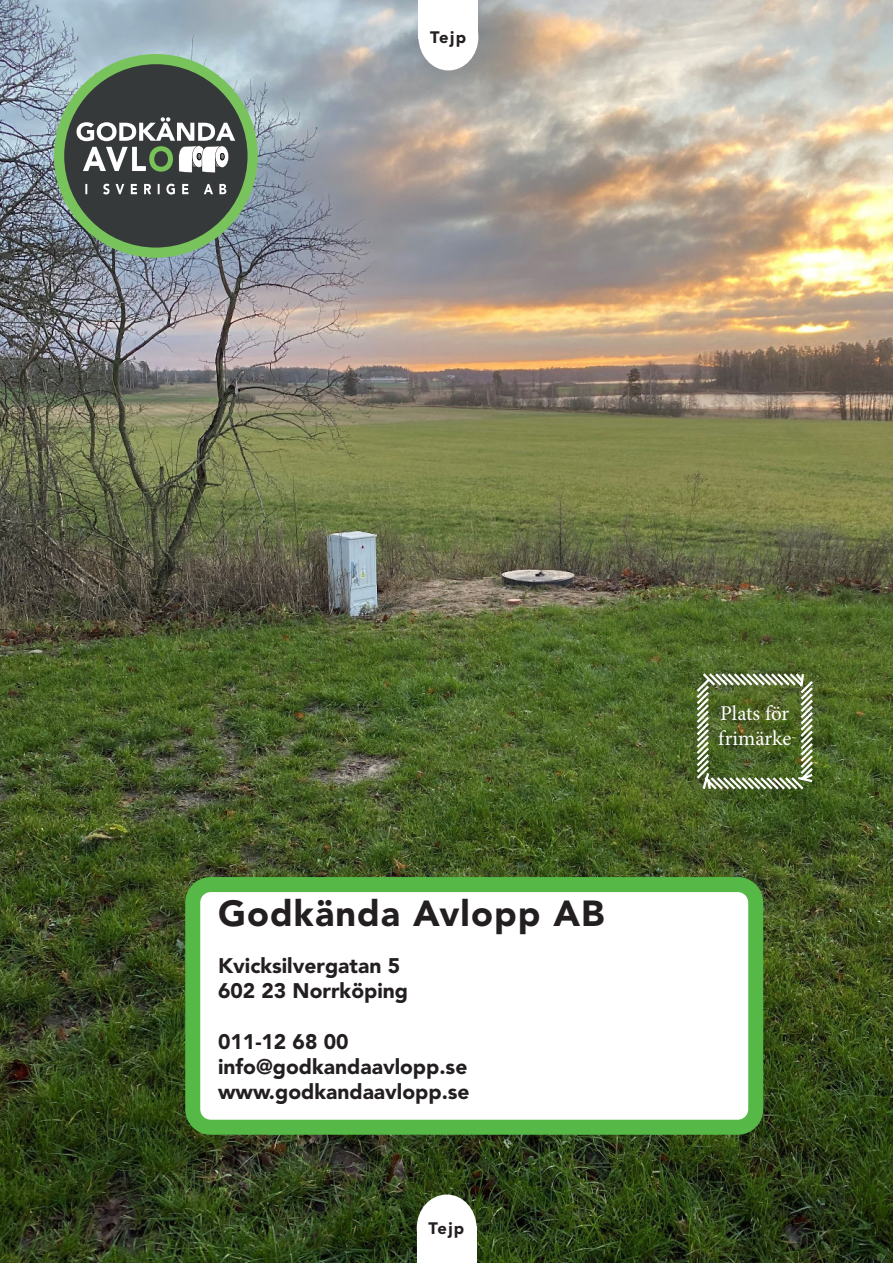
<style>
.page{position:relative;width:893px;height:1263px;background:#fff}
.page>*{position:absolute;margin:0;border:0;box-sizing:border-box;transform-origin:0 0}
.t1{font:900 36px "Avenir LT Std";letter-spacing:.03em;color:#231f20}
.t2{font:900 21px/25.2px "Avenir LT Std";color:#231f20}
.t3{font:21px/25.2px "Minion Pro";letter-spacing:-.005em;color:#fff}
.t4{font:21px "Minion Pro";color:#231f20}
.t5{font:900 16.5px "Avenir LT Std";letter-spacing:.08em;color:#231f20}
</style>
<div class="page">
<img style="left:0;top:0;width:893px;height:1263px">
<div style="left:193px;top:884px;width:563px;height:243px;background:#fff;border-radius:18px"></div>
<div style="left:185px;top:877px;width:578px;height:258px;border:15px solid #56b947;border-radius:18px"></div>
<div style="left:54px;top:54px;width:204px;height:204px;background:#78c35c;border-radius:50%"></div>
<div style="left:64px;top:64px;width:184px;height:184px;background:#35393a;border-radius:50%"></div>
<svg style="left:85px;top:184px;width:141px;height:10px"></svg>
<svg style="left:77px;top:117px;width:158px;height:56px"></svg>
<svg style="left:694px;top:671px;width:121px;height:121px;background:#667a47"></svg>
<div style="left:418px;top:4px;width:60px;height:66px;background:#fff;border-radius:50%"></div>
<div style="left:418px;top:0;width:60px;height:38px;background:#fff"></div>
<div style="left:417px;top:1194px;width:60px;height:67px;background:#fff;border-radius:50%"></div>
<div style="left:417px;top:1226px;width:60px;height:37px;background:#fff"></div>
<p class="t5" style="left:430px;top:27px;width:37px">Tejp</p>
<h1 class="t1" style="left:218px;top:892px;width:388px">Godkända Avlopp AB</h1>
<p class="t2" style="left:218px;top:953px;width:192px">Kvicksilvergatan 5<br>602 23 Norrköping</p>
<p class="t2" style="left:218px;top:1028px;width:253px">011-12 68 00 info@godkandaavlopp.se www.godkandaavlopp.se</p>
<p class="t5" style="left:429px;top:1219px;width:37px">Tejp</p>
<p class="t4" style="left:446px;top:1223px;width:22px">12</p>
<p class="t3" style="left:718px;top:700px;width:74px">Plats för frimärke</p>
</div>
